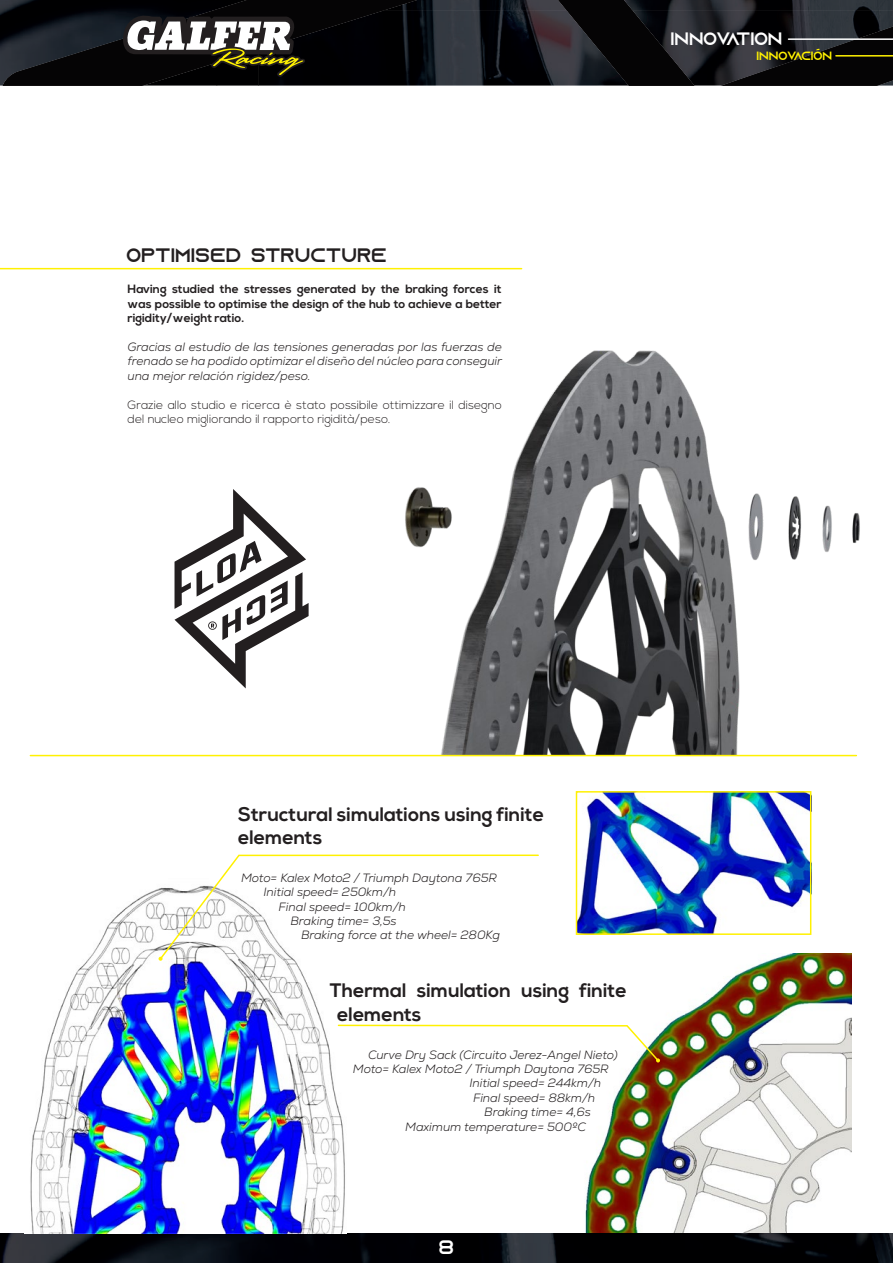
<style>
.page{position:relative;width:893px;height:1263px;background:#fff}
.page>*{position:absolute;margin:0;border:0;box-sizing:border-box;transform-origin:0 0}
.t1{font:700 19.5px/23.4px "Nexa";color:#231f20}
.t2{font:19.5px "Azonix";color:#231f20}
.t3{font:19.5px "Azonix";color:#fff}
.t4{font:18px "Azonix";color:#fff}
.t5{font:italic 300 12px/14.4px "Nexa";color:#231f20;text-align:justify}
.t6{font:700 12px/14.4px "Nexa";color:#231f20;text-align:justify}
.t7{font:300 12px/14.4px "Nexa";color:#231f20}
.t8{font:12px "Azonix";color:#fff101}
</style>
<div class="page">
<svg style="left:3px;top:0;width:890px;height:86px;background:#141519"></svg>
<svg style="left:122px;top:12px;width:183px;height:65px"></svg>
<hr style="left:836px;top:55px;width:57px;height:2px;background:#fff101">
<hr style="left:788px;top:38px;width:105px;height:2px;background:#fff">
<img style="left:0;top:1233px;width:893px;height:30px">
<img style="left:316px;top:350px;width:544px;height:406px">
<svg style="left:175px;top:489px;width:134px;height:199px"></svg>
<img style="left:30px;top:889px;width:315px;height:344px">
<img style="left:585px;top:954px;width:266px;height:279px">
<hr style="left:30px;top:755px;width:826px;height:1px;background:#fff101">
<img style="left:579px;top:794px;width:229px;height:138px">
<div style="left:576px;top:791px;width:235px;height:144px;border:2px solid #fff101"></div>
<svg style="left:158px;top:854px;width:381px;height:107px"></svg>
<svg style="left:337px;top:1024px;width:323px;height:38px"></svg>
<hr style="left:0;top:268px;width:522px;height:1px;background:#fff101">
<p class="t2" style="left:126px;top:246px;width:262px">OPTIMISED STRUCTURE</p>
<p class="t6" style="left:128px;top:282px;width:376px">Having studied the stresses generated by the braking forces it was possible to optimise the design of the hub to achieve a better rigidity/weight ratio.</p>
<p class="t5" style="left:128px;top:340px;width:376px">Gracias al estudio de las tensiones generadas por las fuerzas de frenado se ha podido optimizar el diseño del núcleo para conseguir una mejor relación rigidez/peso.</p>
<p class="t7" style="left:128px;top:398px;width:376px">Grazie allo studio e ricerca è stato possibile ottimizzare il disegno del nucleo migliorando il rapporto rigidità/peso.</p>
<p class="t4" style="left:671px;top:31px;width:113px">INNOVATION</p>
<p class="t8" style="left:756px;top:50px;width:77px">INNOVAcION</p>
<p class="t1" style="left:238px;top:803px;width:307px">Structural simulations using finite elements</p>
<p class="t5" style="left:241px;top:871px;width:257px">Moto= Kalex Moto2 / Triumph Daytona 765R</p>
<p class="t5" style="left:264px;top:885px;width:134px">Initial speed= 250km/h</p>
<p class="t5" style="left:279px;top:899px;width:129px">Final speed= 100km/h</p>
<p class="t5" style="left:291px;top:914px;width:107px">Braking time= 3,5s</p>
<p class="t5" style="left:301px;top:928px;width:200px">Braking force at the wheel= 280Kg</p>
<p class="t1" style="left:337px;top:980px;width:291px;text-indent:-8px">Thermal simulation using finite elements</p>
<p class="t5" style="left:368px;top:1047px;width:251px">Curve Dry Sack (Circuito Jerez-Angel Nieto)</p>
<p class="t5" style="left:353px;top:1062px;width:257px">Moto= Kalex Moto2 / Triumph Daytona 765R</p>
<p class="t5" style="left:469px;top:1076px;width:133px">Initial speed= 244km/h</p>
<p class="t5" style="left:473px;top:1091px;width:124px">Final speed= 88km/h</p>
<p class="t5" style="left:484px;top:1105px;width:108px">Braking time= 4,6s</p>
<p class="t5" style="left:405px;top:1119px;width:182px">Maximum temperature= 500ºC</p>
<h1 class="t3" style="left:438px;top:1238px;width:17px">8</h1>
</div>
